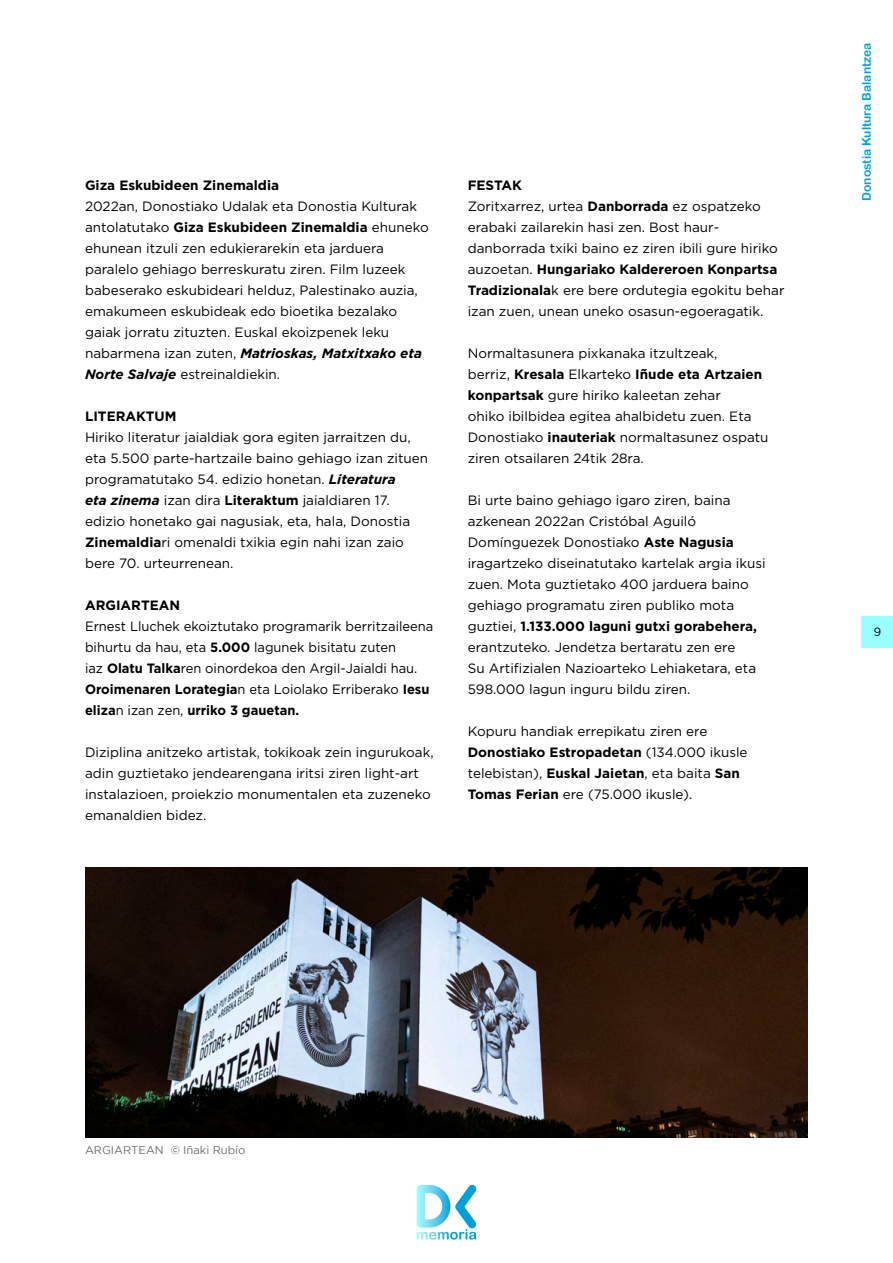
<style>
.page{position:relative;width:893px;height:1263px;background:#fff}
.page>*{position:absolute;margin:0;border:0;box-sizing:border-box;transform-origin:0 0}
.Cuerpo_de_texto{font:13.5px/21px "Gotham";color:#000}
.Cuerpo_de_texto-2{font:13.5px/21px "Gotham";color:#000;scale:.96 1}
.Cuerpo_de_texto-3{font:700 13.5px "Gotham";color:#000}
.t1{font:12px "Arial Rounded MT Bold";color:#009fda}
.t2{font:12px "Gotham";color:#000;scale:.96 1}
.Pie_de_foto_nuevo{font:11.25px "Gotham";color:#6b6b6b}
.s1{font-weight:700}
.s2{font-weight:700;font-style:italic}
.s3{font-style:italic}
</style>
<div class="page">
<div style="left:862px;top:616px;width:31px;height:31px;background:#9ff"></div>
<svg style="left:417px;top:1184px;width:60px;height:55px"></svg>
<img style="left:85px;top:867px;width:723px;height:270px">
<p class="Cuerpo_de_texto-3" style="left:85px;top:176px;width:196px">Giza Eskubideen Zinemaldia</p>
<p class="Cuerpo_de_texto" style="left:85px;top:195px;width:345px">2022an, Donostiako Udalak eta Donostia Kulturak antolatutako <span class="s1">Giza Eskubideen Zinemaldia</span> ehuneko ehunean itzuli zen edukierarekin eta jarduera paralelo gehiago berreskuratu ziren. Film luzeek babeserako eskubideari helduz, Palestinako auzia, emakumeen eskubideak edo bioetika bezalako gaiak jorratu zituzten. Euskal ekoizpenek leku nabarmena izan zuten, <span class="s2">Matrioskas, Matxitxako eta Norte Salvaje</span> estreinaldiekin.</p>
<p class="Cuerpo_de_texto-3" style="left:85px;top:407px;width:93px">LITERAKTUM</p>
<p class="Cuerpo_de_texto" style="left:85px;top:427px;width:345px">Hiriko literatur jaialdiak gora egiten jarraitzen du, eta 5.500 parte-hartzaile baino gehiago izan zituen programatutako 54. edizio honetan. <span class="s2">Literatura<br>eta zinema</span> izan dira <span class="s1">Literaktum</span> jaialdiaren 17. edizio honetako gai nagusiak, eta, hala, Donostia <span class="s1">Zinemaldia</span>ri omenaldi txikia egin nahi izan zaio bere 70. urteurrenean.</p>
<p class="Cuerpo_de_texto-2" style="left:85px;top:595px;width:364px"><span class="s1">ARGIARTEAN<br></span>Ernest Lluchek ekoiztutako programarik berritzaileena bihurtu da hau, eta <span class="s1">5.000</span> lagunek bisitatu zuten<br>iaz <span class="s1">Olatu Talka</span>ren oinordekoa den ArgiI-Jaialdi hau.<br><span class="s1">Oroimenaren Lorategia</span>n eta Loiolako Erriberako <span class="s1">Iesu eliza</span>n izan zen, <span class="s1">urriko 3 gauetan.</span></p>
<p class="Cuerpo_de_texto" style="left:85px;top:741px;width:350px">Diziplina anitzeko artistak, tokikoak zein ingurukoak, adin guztietako jendearengana iritsi ziren light-art instalazioen, proiekzio monumentalen eta zuzeneko emanaldien bidez.</p>
<p class="Cuerpo_de_texto-3" style="left:468px;top:176px;width:56px">FESTAK</p>
<p class="Cuerpo_de_texto" style="left:468px;top:195px;width:318px">Zoritxarrez, urtea <span class="s1">Danborrada</span> ez ospatzeko erabaki zailarekin hasi zen. Bost haur&shy;danborrada txiki baino ez ziren ibili gure hiriko auzoetan. <span class="s1">Hungariako Kaldereroen Konpartsa Tradizionala</span>k ere bere ordutegia egokitu behar izan zuen, unean uneko osasun-egoeragatik.</p>
<p class="Cuerpo_de_texto" style="left:468px;top:343px;width:302px">Normaltasunera pixkanaka itzultzeak,<br>berriz, <span class="s1">Kresala</span> Elkarteko <span class="s1">Iñude eta Artzaien konpartsak</span> gure hiriko kaleetan zehar<br>ohiko ibilbidea egitea ahalbidetu zuen. Eta Donostiako <span class="s1">inauteriak</span> normaltasunez ospatu ziren otsailaren 24tik 28ra.</p>
<p class="Cuerpo_de_texto" style="left:468px;top:490px;width:299px">Bi urte baino gehiago igaro ziren, baina azkenean 2022an Cristóbal Aguiló Domínguezek Donostiako <span class="s1">Aste Nagusia </span>iragartzeko diseinatutako kartelak argia ikusi zuen. Mota guztietako 400 jarduera baino gehiago programatu ziren publiko mota guztiei, <span class="s1">1.133.000 laguni gutxi gorabehera, </span>erantzuteko. Jendetza bertaratu zen ere<br>Su Artifizialen Nazioarteko Lehiaketara, eta 598.000 lagun inguru bildu ziren.</p>
<p class="Cuerpo_de_texto" style="left:468px;top:721px;width:281px">Kopuru handiak errepikatu ziren ere <span class="s1">Donostiako Estropadetan</span> (134.000 ikusle telebistan), <span class="s1">Euskal Jaietan</span>, eta baita <span class="s1">San Tomas Ferian</span> ere (75.000 ikusle).</p>
<p class="t1" style="left:860px;top:201px;width:160px;rotate:-90deg">Donostia Kultura Balantzea</p>
<p class="t2" style="left:874px;top:624px;width:9px">9</p>
<p class="Pie_de_foto_nuevo" style="left:85px;top:1144px;width:162px">ARGIARTEAN <span class="s3">©</span> Iñaki Rubio</p>
</div>
